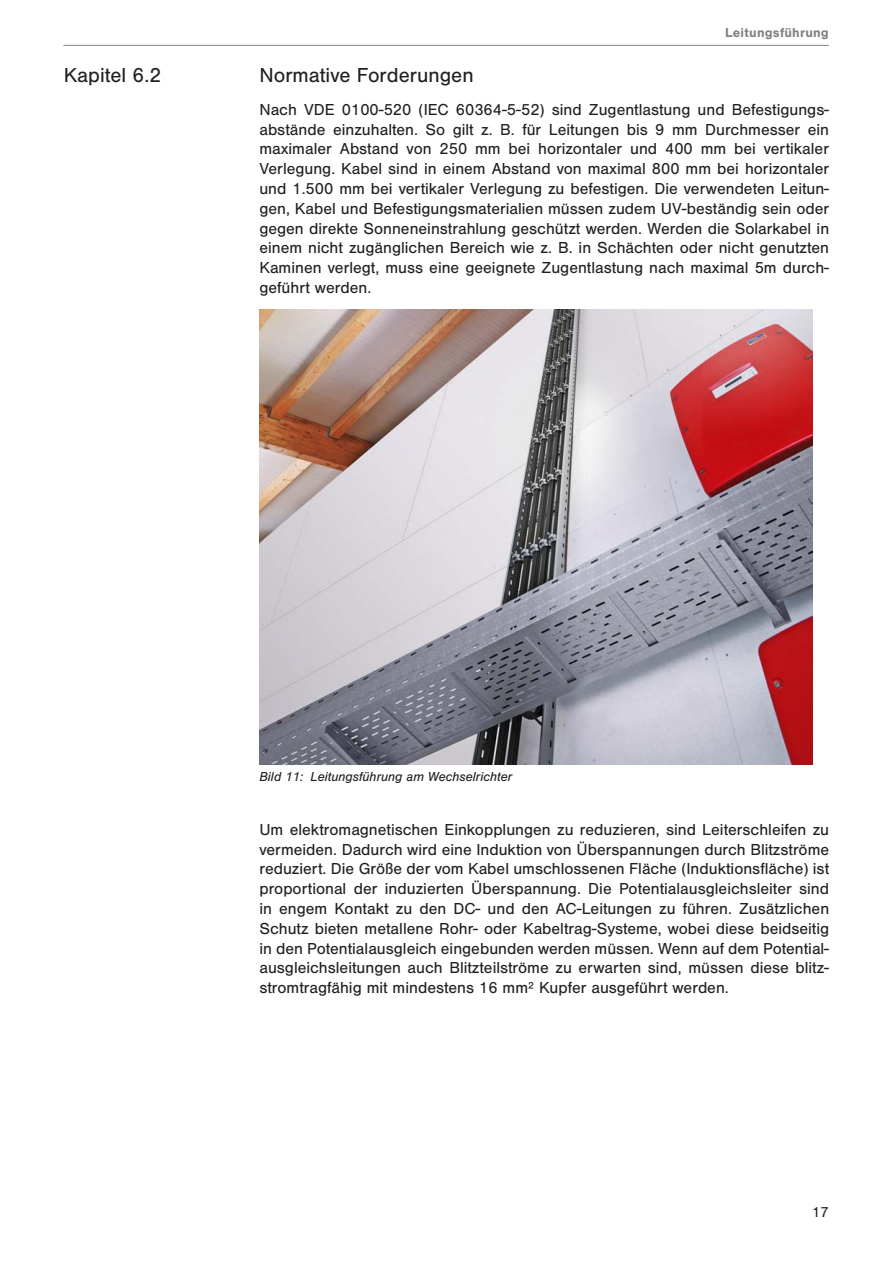
<style>
.page{position:relative;width:893px;height:1263px;background:#fff}
.page>*{position:absolute;margin:0;border:0;box-sizing:border-box;transform-origin:0 0}
.t1{font:21px "Nimbus San";color:#231f20}
.Fließtext{font:16.5px/19.8px "Nimbus San";color:#231f20;text-align:justify}
.t2{font:15px "Nimbus San";color:#231f20}
.t3{font:italic 13.5px "Nimbus San";color:#231f20}
.t4{font:700 13.5px "Nimbus San";letter-spacing:.015em;color:#808285}
</style>
<div class="page">
<hr style="left:63px;top:45px;width:766px;height:1px;background:#808285">
<img style="left:259px;top:309px;width:553px;height:456px">
<p class="t4" style="left:725px;top:24px;width:105px">Leitungsführung</p>
<p class="t1" style="left:64px;top:64px;width:99px">Kapitel 6.2</p>
<p class="t1" style="left:259px;top:64px;width:216px">Normative Forderungen</p>
<p class="Fließtext" style="left:259px;top:100px;width:571px">Nach VDE 0100-520 (IEC 60364-5-52) sind Zugentlastung und Befestigungs&shy;abstände einzuhalten. So gilt z. B. für Leitungen bis 9 mm Durchmesser ein maximaler Abstand von 250 mm bei horizontaler und 400 mm bei vertikaler Verlegung. Kabel sind in einem Abstand von maximal 800 mm bei horizontaler und 1.500 mm bei vertikaler Verlegung zu befestigen. Die verwendeten Leitun&shy;gen, Kabel und Befestigungsmaterialien müssen zudem UV-beständig sein oder gegen direkte Sonneneinstrahlung geschützt werden. Werden die Solarkabel in einem nicht zugänglichen Bereich wie z. B. in Schächten oder nicht genutzten Kaminen verlegt, muss eine geeignete Zugentlastung nach maximal 5m durch&shy;geführt werden.</p>
<p class="t3" style="left:259px;top:769px;width:254px">Bild 11: Leitungsführung am Wechselrichter</p>
<p class="Fließtext" style="left:259px;top:819px;width:571px">Um elektromagnetischen Einkopplungen zu reduzieren, sind Leiterschleifen zu vermeiden. Dadurch wird eine Induktion von Überspannungen durch Blitzströme reduziert. Die Größe der vom Kabel umschlossenen Fläche (Induktionsfläche) ist proportional der induzierten Überspannung. Die Potentialausgleichsleiter sind in engem Kontakt zu den DC- und den AC-Leitungen zu führen. Zusätzlichen Schutz bieten metallene Rohr- oder Kabeltrag-Systeme, wobei diese beidseitig in den Potentialausgleich eingebunden werden müssen. Wenn auf dem Potential&shy;ausgleichsleitungen auch Blitzteilströme zu erwarten sind, müssen diese blitz&shy;stromtragfähig mit mindestens 16 mm² Kupfer ausgeführt werden.</p>
<p class="t2" style="left:812px;top:1203px;width:18px">17</p>
</div>
